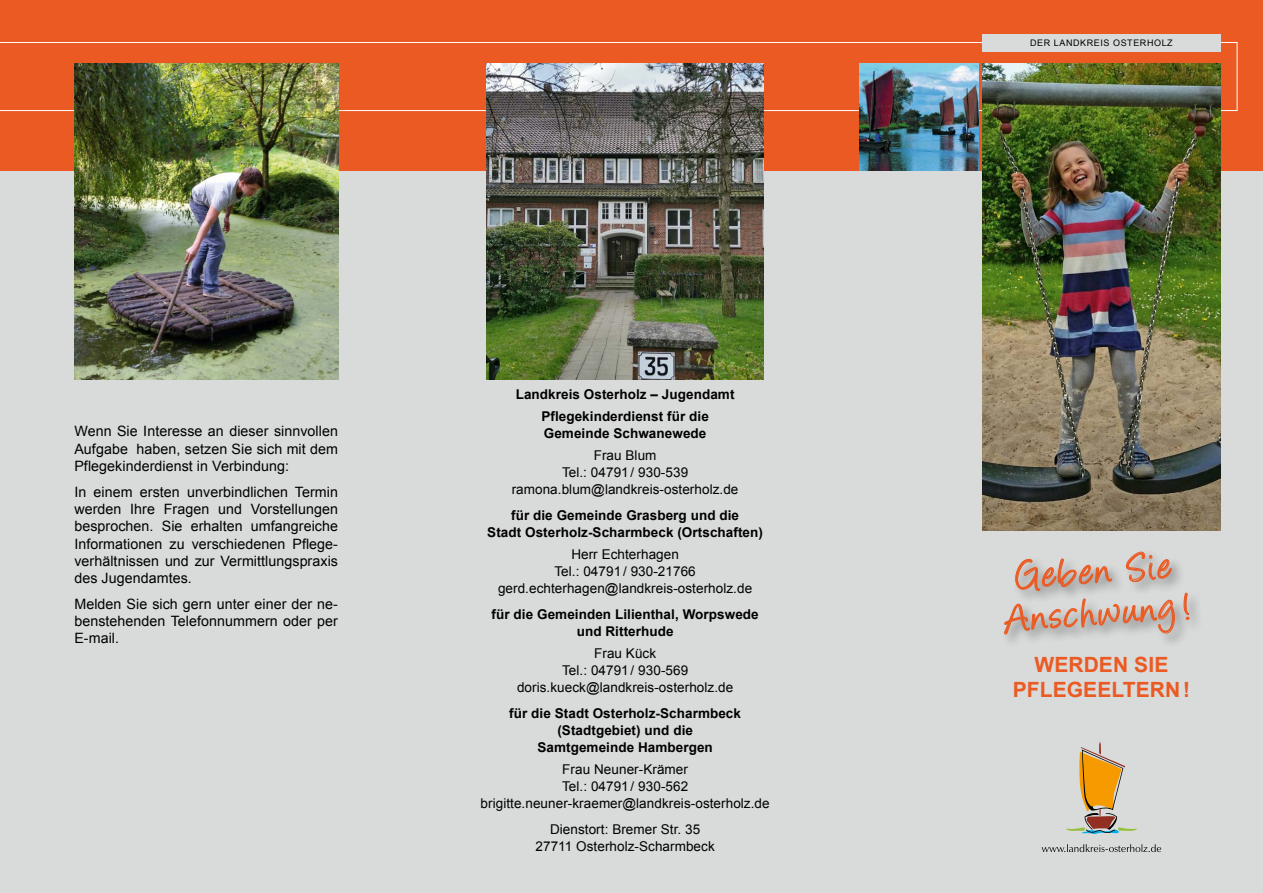
<style>
.page{position:relative;width:1263px;height:893px;background:#d9dada}
.page>*{position:absolute;margin:0;border:0;box-sizing:border-box;transform-origin:0 0}
.t1{font:45px/42px "Angelina";color:#eb5a22;text-align:center}
.t2{font:700 21px/25.5px "Arial";letter-spacing:.005em;color:#eb5a22;text-align:center}
.t3{font:14.25px/17.2px "Arial";letter-spacing:.005em;color:#000;text-align:justify}
.t4{font:13.5px/17.2px "Arial";letter-spacing:.005em;color:#000;text-align:center}
.t5{font:700 13.5px/17.2px "Arial";letter-spacing:.005em;color:#000;text-align:center}
.t6{font:9px "Arial";letter-spacing:.065em;color:#000}
</style>
<div class="page">
<div style="left:0;top:0;width:1263px;height:170px;background:#eb5a22"></div>
<svg style="left:0;top:42px;width:1237px;height:69px"></svg>
<svg style="left:1066px;top:742px;width:71px;height:92px"></svg>
<svg style="left:1041px;top:844px;width:120px;height:8px"></svg>
<div style="left:982px;top:34px;width:238px;height:17px;background:#d9dada"></div>
<div style="left:1002px;top:549px;width:201px;height:100px;background:#000;opacity:.44"></div>
<svg style="left:1004px;top:549px;width:171px;height:92px"></svg>
<svg style="left:1183px;top:590px;width:7px;height:40px"></svg>
<img style="left:74px;top:64px;width:264px;height:315px">
<img style="left:487px;top:64px;width:276px;height:315px">
<img style="left:982px;top:64px;width:238px;height:467px">
<img style="left:859px;top:64px;width:119px;height:106px">
<p class="t3" style="left:74px;top:423px;width:265px">Wenn Sie Interesse an dieser sinnvollen Aufgabe haben, setzen Sie sich mit dem Pflegekinderdienst in Verbindung:</p>
<p class="t3" style="left:74px;top:483px;width:265px">In einem ersten unverbindlichen Termin werden Ihre Fragen und Vorstellungen besprochen. Sie erhalten umfangreiche Informationen zu verschiedenen Pflege&shy;verhältnissen und zur Vermittlungspraxis des Jugendamtes.</p>
<p class="t3" style="left:74px;top:595px;width:265px">Melden Sie sich gern unter einer der ne&shy;benstehenden Telefonnummern oder per E-mail.</p>
<p class="t5" style="left:516px;top:384px;width:220px;line-height:21.5px">Landkreis Osterholz – Jugendamt<br>Pflegekinderdienst für die</p>
<p class="t5" style="left:544px;top:425px;width:164px">Gemeinde Schwanewede</p>
<p class="t4" style="left:512px;top:446px;width:228px">Frau Blum<br>Tel.: 04791/ 930-539 ramona.blum@landkreis-osterholz.de</p>
<p class="t5" style="left:487px;top:507px;width:277px">für die Gemeinde Grasberg und die<br>Stadt Osterholz-Scharmbeck (Ortschaften)</p>
<p class="t4" style="left:498px;top:545px;width:256px">Herr Echterhagen<br>Tel.: 04791/ 930-21766 gerd.echterhagen@landkreis-osterholz.de</p>
<p class="t5" style="left:492px;top:606px;width:269px">für die Gemeinden Lilienthal, Worpswede und Ritterhude</p>
<p class="t4" style="left:517px;top:644px;width:218px">Frau Kück<br>Tel.: 04791/ 930-569 doris.kueck@landkreis-osterholz.de</p>
<p class="t5" style="left:509px;top:705px;width:233px">für die Stadt Osterholz-Scharmbeck (Stadtgebiet) und die<br>Samtgemeinde Hambergen</p>
<p class="t4" style="left:481px;top:761px;width:291px">Frau Neuner-Krämer<br>Tel.: 04791/ 930-562 brigitte.neuner-kraemer@landkreis-osterholz.de</p>
<p class="t4" style="left:535px;top:821px;width:181px">Dienstort: Bremer Str. 35<br>27711 Osterholz-Scharmbeck</p>
<p class="t6" style="left:1030px;top:37px;width:144px">DER LANDKREIS OSTERHOLZ</p>
<h1 class="t1" style="left:1001px;top:561px;width:188px;rotate:-4deg">Geben Sie<br>Anschwung!</h1>
<h2 class="t2" style="left:1013px;top:652px;width:179px">WERDEN SIE<br>PFLEGEELTERN!</h2>
</div>
